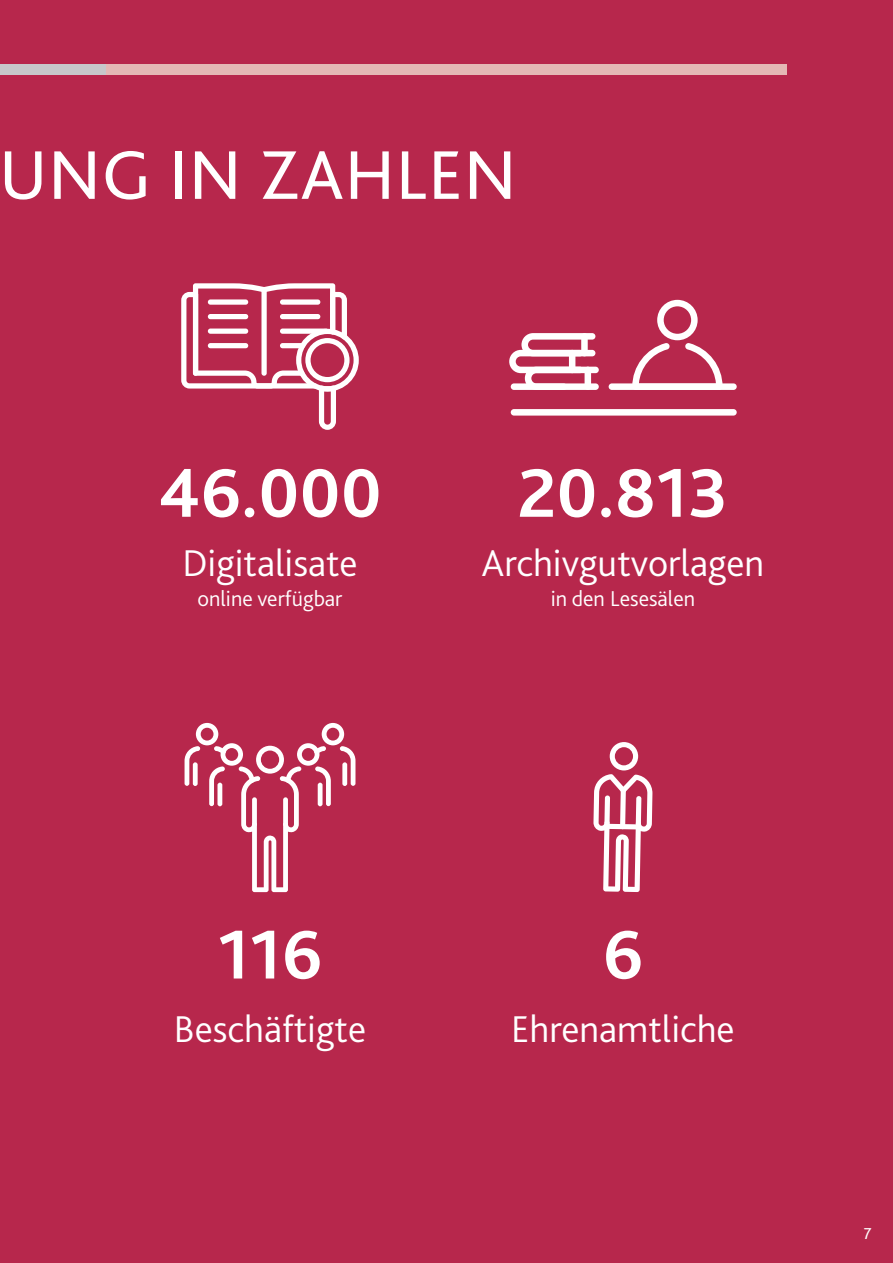
<style>
.page{position:relative;width:893px;height:1263px;background:#b7274c}
.page>*{position:absolute;margin:0;border:0;box-sizing:border-box;transform-origin:0 0}
.t1{font:700 72px "Bliss";color:#fff}
.t2{font:72px "Bliss";letter-spacing:.015em;color:#fff}
.t3{font:300 39px "Bliss";color:#fff}
.t4{font:300 22.5px "Bliss";color:#fff}
.t5{font:16.5px "Bliss";color:#fff}
</style>
<div class="page">
<div style="left:0;top:64px;width:587px;height:10px;background:#c7c8ca"></div>
<div style="left:106px;top:64px;width:681px;height:10px;background:#e4b8b5"></div>
<div style="left:609px;top:383px;width:128px;height:7px;background:#fff;border-radius:3px"></div>
<div style="left:511px;top:409px;width:226px;height:7px;background:#fff;border-radius:3px"></div>
<svg style="left:632px;top:300px;width:91px;height:90px"></svg>
<svg style="left:509px;top:333px;width:90px;height:57px"></svg>
<div style="left:581px;top:333px;width:7px;height:23px;background:#fff;border-radius:3px"></div>
<svg style="left:185px;top:723px;width:170px;height:169px"></svg>
<svg style="left:593px;top:742px;width:60px;height:150px"></svg>
<svg style="left:181px;top:283px;width:178px;height:147px"></svg>
<div style="left:208px;top:299px;width:40px;height:6px;background:#fff;border-radius:3px"></div>
<div style="left:208px;top:314px;width:40px;height:5px;background:#fff;border-radius:3px"></div>
<div style="left:208px;top:328px;width:40px;height:6px;background:#fff;border-radius:3px"></div>
<div style="left:208px;top:343px;width:40px;height:5px;background:#fff;border-radius:3px"></div>
<div style="left:280px;top:299px;width:40px;height:6px;background:#fff;border-radius:3px"></div>
<div style="left:280px;top:314px;width:40px;height:5px;background:#fff;border-radius:3px"></div>
<div style="left:280px;top:328px;width:49px;height:6px;background:#fff;border-radius:3px"></div>
<div style="left:280px;top:343px;width:25px;height:5px;background:#fff;border-radius:3px"></div>
<h1 class="t2" style="left:-1px;top:130px;width:519px">UNG IN ZAHLEN</h1>
<h1 class="t1" style="left:158px;top:448px;width:225px">46.000</h1>
<h1 class="t1" style="left:518px;top:448px;width:212px">20.813</h1>
<p class="t3" style="left:182px;top:539px;width:177px">Digitalisate</p>
<p class="t4" style="left:198px;top:584px;width:146px">online verfügbar</p>
<p class="t3" style="left:482px;top:539px;width:284px">Archivgutvorlagen</p>
<p class="t4" style="left:551px;top:584px;width:146px">in den Lesesälen</p>
<h1 class="t1" style="left:218px;top:910px;width:106px">116</h1>
<h1 class="t1" style="left:603px;top:910px;width:42px">6</h1>
<p class="t3" style="left:174px;top:1004px;width:194px">Beschäftigte</p>
<p class="t3" style="left:511px;top:1004px;width:225px">Ehrenamtliche</p>
<p class="t5" style="left:864px;top:1224px;width:9px">7</p>
</div>
